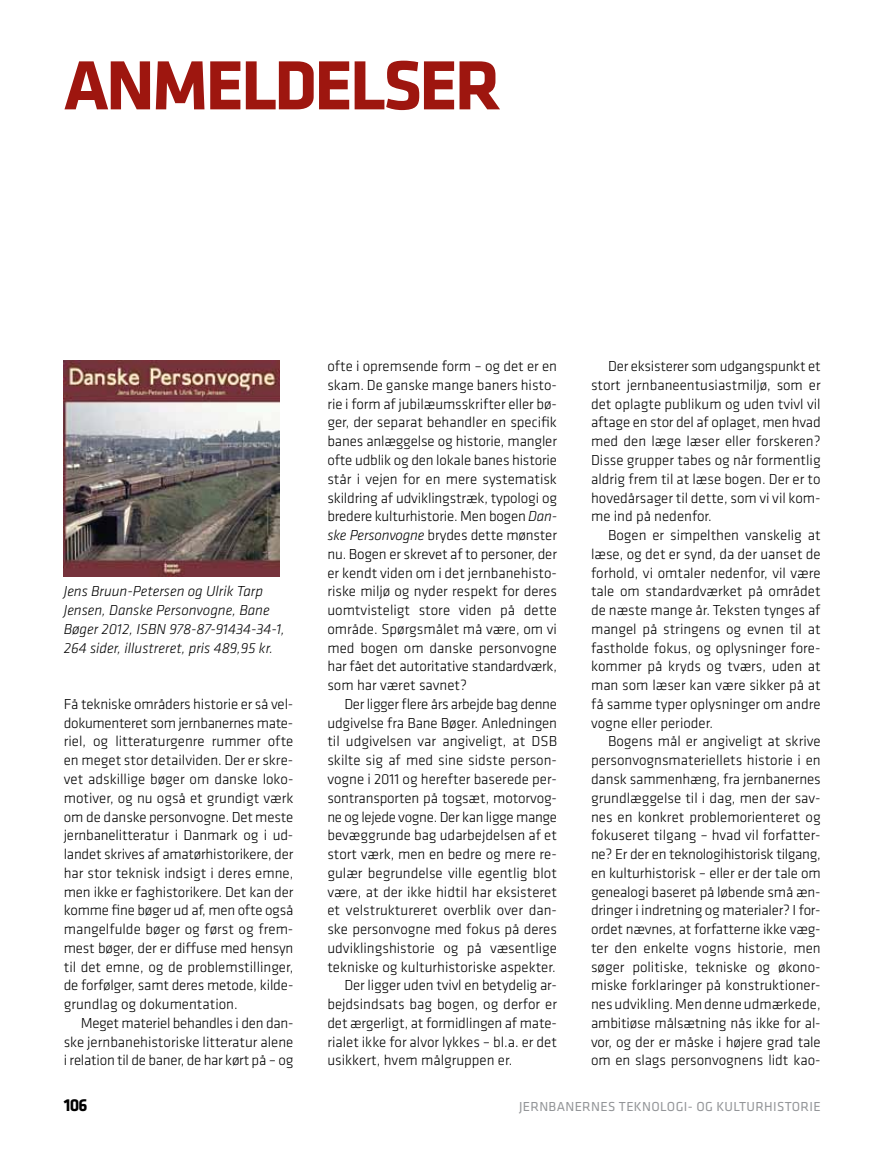
<style>
.page{position:relative;width:893px;height:1149px;background:#fff}
.page>*{position:absolute;margin:0;border:0;box-sizing:border-box;transform-origin:0 0}
.t1{font:700 72px "Klavika";letter-spacing:-.04em;color:#9e160f}
.t2{font:700 18px "Klavika";color:#000}
.t3{font:300 15px/18.8px "Klavika";color:#000;text-align:justify}
.t4{font:italic 300 15px/18.8px "Klavika";color:#000}
.t5{font:300 15px "Klavika";letter-spacing:-.02em;color:#000}
.t6{font:13.5px "Klavika";letter-spacing:.025em;color:#939598}
.s1{font-style:italic}
</style>
<div class="page">
<img style="left:64px;top:361px;width:215px;height:215px">
<h1 class="t1" style="left:64px;top:33px;width:439px">ANMELDELSER</h1>
<p class="t4" style="left:64px;top:581px;width:223px">Jens Bruun-Petersen og Ulrik Tarp Jensen, Danske Personvogne, Bane Bøger 2012, ISBN 978-87-91434-34-1, 264 sider, illustreret, pris 489,95 kr.</p>
<p class="t3" style="left:64px;top:694px;width:231px">Få tekniske områders historie er så vel&shy;dokumenteret som jernbanernes mate&shy;riel, og litteraturgenre rummer ofte en meget stor detailviden. Der er skre&shy;vet adskillige bøger om danske loko&shy;motiver, og nu også et grundigt værk om de danske personvogne. Det meste jernbanelitteratur i Danmark og i ud&shy;landet skrives af amatørhistorikere, der har stor teknisk indsigt i deres emne, men ikke er faghistorikere. Det kan der komme fine bøger ud af, men ofte også mangelfulde bøger og først og frem&shy;mest bøger, der er diffuse med hensyn til det emne, og de problemstillinger, de forfølger, samt deres metode, kilde&shy;grundlag og dokumentation.</p>
<p class="t3" style="left:64px;top:1013px;width:231px;text-indent:17px">Meget materiel behandles i den dan&shy;ske jernbanehistoriske litteratur alene i relation til de baner, de har kørt på – og</p>
<p class="t3" style="left:327px;top:356px;width:231px">ofte i opremsende form – og det er en skam. De ganske mange baners histo&shy;rie i form af jubilæumsskrifter eller bø&shy;ger, der separat behandler en specifik banes anlæggelse og historie, mangler ofte udblik og den lokale banes historie står i vejen for en mere systematisk skildring af udviklingstræk, typologi og bredere kulturhistorie. Men bogen <span class="s1">Dan&shy;ske Personvogne</span> brydes dette mønster nu. Bogen er skrevet af to personer, der er kendt viden om i det jernbanehisto&shy;riske miljø og nyder respekt for deres uomtvisteligt store viden på dette område. Spørgsmålet må være, om vi med bogen om danske personvogne har fået det autoritative standardværk, som har været savnet?</p>
<p class="t5" style="left:344px;top:694px;width:214px">Der ligger flere års arbejde bag denne</p>
<p class="t3" style="left:327px;top:713px;width:231px">udgivelse fra Bane Bøger. Anledningen</p>
<p class="t3" style="left:327px;top:731px;width:231px">til udgivelsen var angiveligt, at DSB</p>
<p class="t3" style="left:327px;top:750px;width:231px">skilte sig af med sine sidste person-</p>
<p class="t3" style="left:327px;top:769px;width:231px">vogne i 2011 og herefter baserede per-</p>
<p class="t3" style="left:327px;top:788px;width:231px">sontransporten på togsæt, motorvog-</p>
<p class="t5" style="left:327px;top:807px;width:231px">ne og lejede vogne. Der kan ligge mange</p>
<p class="t3" style="left:327px;top:825px;width:231px">bevæggrunde bag udarbejdelsen af et</p>
<p class="t3" style="left:327px;top:844px;width:231px">stort værk, men en bedre og mere re-</p>
<p class="t3" style="left:327px;top:863px;width:231px">gulær begrundelse ville egentlig blot</p>
<p class="t3" style="left:327px;top:881px;width:231px">være, at der ikke hidtil har eksisteret</p>
<p class="t3" style="left:327px;top:900px;width:231px">et velstruktureret overblik over dan-</p>
<p class="t3" style="left:327px;top:919px;width:231px">ske personvogne med fokus på deres</p>
<p class="t3" style="left:327px;top:938px;width:231px">udviklingshistorie og på væsentlige</p>
<p class="t3" style="left:327px;top:956px;width:230px">tekniske og kulturhistoriske aspekter.</p>
<p class="t3" style="left:344px;top:975px;width:214px">Der ligger uden tvivl en betydelig ar-</p>
<p class="t3" style="left:327px;top:994px;width:231px">bejdsindsats bag bogen, og derfor er</p>
<p class="t3" style="left:327px;top:1013px;width:231px">det ærgerligt, at formidlingen af mate-</p>
<p class="t3" style="left:327px;top:1031px;width:231px">rialet ikke for alvor lykkes – bl.a. er det</p>
<p class="t3" style="left:327px;top:1050px;width:186px">usikkert, hvem målgruppen er.</p>
<p class="t3" style="left:591px;top:356px;width:231px;text-indent:17px">Der eksisterer som udgangspunkt et stort jernbaneentusiastmiljø, som er det oplagte publikum og uden tvivl vil aftage en stor del af oplaget, men hvad med den læge læser eller forskeren?<br>Disse grupper tabes og når formentlig aldrig frem til at læse bogen. Der er to hovedårsager til dette, som vi vil kom&shy;me ind på nedenfor.</p>
<p class="t3" style="left:591px;top:525px;width:231px;text-indent:17px">Bogen er simpelthen vanskelig at læse, og det er synd, da der uanset de forhold, vi omtaler nedenfor, vil være tale om standardværket på området de næste mange år. Teksten tynges af mangel på stringens og evnen til at fastholde fokus, og oplysninger fore&shy;kommer på kryds og tværs, uden at man som læser kan være sikker på at få samme typer oplysninger om andre vogne eller perioder.</p>
<p class="t3" style="left:591px;top:731px;width:231px;text-indent:17px">Bogens mål er angiveligt at skrive personvognsmateriellets historie i en dansk sammenhæng, fra jernbanernes grundlæggelse til i dag, men der sav&shy;nes en konkret problemorienteret og fokuseret tilgang – hvad vil forfatter&shy;ne? Er der en teknologihistorisk tilgang, en kulturhistorisk – eller er der tale om genealogi baseret på løbende små æn&shy;dringer i indretning og materialer? I for&shy;ordet nævnes, at forfatterne ikke væg&shy;ter den enkelte vogns historie, men søger politiske, tekniske og økono&shy;miske forklaringer på konstruktioner&shy;nes udvikling. Men denne udmærkede, ambitiøse målsætning nås ikke for al&shy;vor, og der er måske i højere grad tale om en slags personvognens lidt kao-</p>
<p class="t2" style="left:64px;top:1092px;width:25px">106</p>
<p class="t6" style="left:519px;top:1097px;width:303px">JERNBANERNES TEKNOLOGI- OG KULTURHISTORIE</p>
</div>
